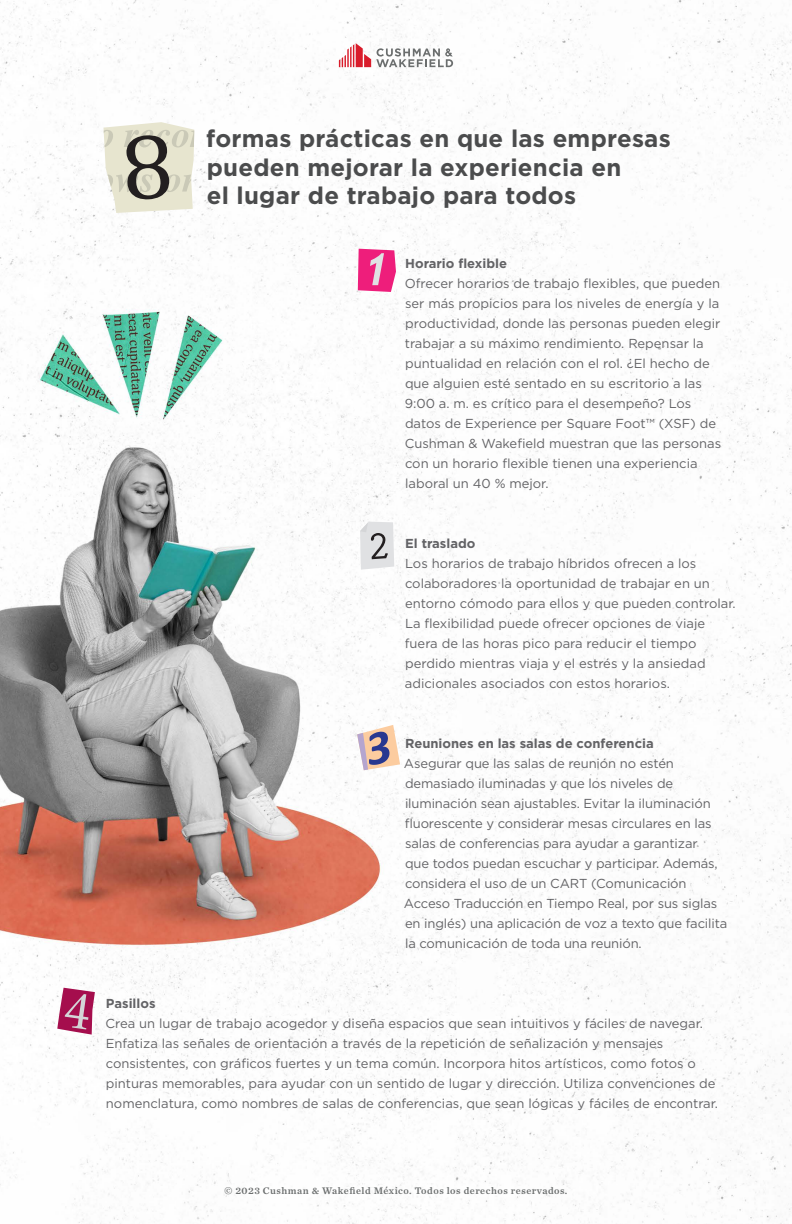
<style>
.page{position:relative;width:792px;height:1224px;background:#fff}
.page>*{position:absolute;margin:0;border:0;box-sizing:border-box;transform-origin:0 0}
.t1{font:700 24px "Gotham";letter-spacing:.01em;color:#4b4c4d}
.t2{font:13px/20px "Gotham";color:#636366}
.t3{font:700 13px "Gotham";color:#636366}
.t4{font:10px "Chronicle Text G2 Semi";letter-spacing:.05em;color:#6b6e6e}
</style>
<div class="page">
<img style="left:0;top:0;width:792px;height:1224px">
<svg style="left:339px;top:43px;width:114px;height:24px"></svg>
<svg style="left:104px;top:122px;width:90px;height:91px;background:#c9c7b8"></svg>
<svg style="left:358px;top:249px;width:38px;height:43px;background:#ed4993"></svg>
<svg style="left:360px;top:522px;width:34px;height:48px;background:#d1d2d3"></svg>
<svg style="left:57px;top:988px;width:38px;height:47px"></svg>
<svg style="left:357px;top:725px;width:43px;height:45px"></svg>
<p class="t1" style="left:206px;top:122px;width:466px">formas prácticas en que las empresas</p>
<p class="t1" style="left:207px;top:151px;width:416px">pueden mejorar la experiencia en</p>
<p class="t1" style="left:207px;top:180px;width:371px">el lugar de trabajo para todos</p>
<p class="t3" style="left:405px;top:254px;width:103px">Horario flexible</p>
<p class="t2" style="left:405px;top:273px;width:318px">Ofrecer horarios de trabajo flexibles, que pueden ser más propicios para los niveles de energía y la productividad, donde las personas pueden elegir trabajar a su máximo rendimiento. Repensar la puntualidad en relación con el rol. ¿El hecho de que alguien esté sentado en su escritorio a las 9:00 a. m. es crítico para el desempeño? Los datos de Experience per Square Foot™ (XSF) de Cushman &amp; Wakefield muestran que las personas con un horario flexible tienen una experiencia laboral un 40 % mejor.</p>
<p class="t3" style="left:405px;top:534px;width:72px">El traslado</p>
<p class="t2" style="left:405px;top:553px;width:332px">Los horarios de trabajo híbridos ofrecen a los colaboradores la oportunidad de trabajar en un entorno cómodo para ellos y que pueden controlar.<br>La flexibilidad puede ofrecer opciones de viaje fuera de las horas pico para reducir el tiempo perdido mientras viaja y el estrés y la ansiedad adicionales asociados con estos horarios.</p>
<p class="t3" style="left:405px;top:734px;width:250px">Reuniones en las salas de conferencia</p>
<p class="t2" style="left:404px;top:753px;width:325px">Asegurar que las salas de reunión no estén demasiado iluminadas y que los niveles de iluminación sean ajustables. Evitar la iluminación fluorescente y considerar mesas circulares en las salas de conferencias para ayudar a garantizar<br>que todos puedan escuchar y participar. Además, considera el uso de un CART (Comunicación Acceso Traducción en Tiempo Real, por sus siglas en inglés) una aplicación de voz a texto que facilita la comunicación de toda una reunión.</p>
<p class="t3" style="left:106px;top:994px;width:51px">Pasillos</p>
<p class="t2" style="left:105px;top:1013px;width:614px">Crea un lugar de trabajo acogedor y diseña espacios que sean intuitivos y fáciles de navegar.<br>Enfatiza las señales de orientación a través de la repetición de señalización y mensajes consistentes, con gráficos fuertes y un tema común. Incorpora hitos artísticos, como fotos o pinturas memorables, para ayudar con un sentido de lugar y dirección. Utiliza convenciones de nomenclatura, como nombres de salas de conferencias, que sean lógicas y fáciles de encontrar.</p>
<p class="t4" style="left:225px;top:1183px;width:344px">© 2023 Cushman &amp; Wakefield México. Todos los derechos reservados.</p>
</div>
